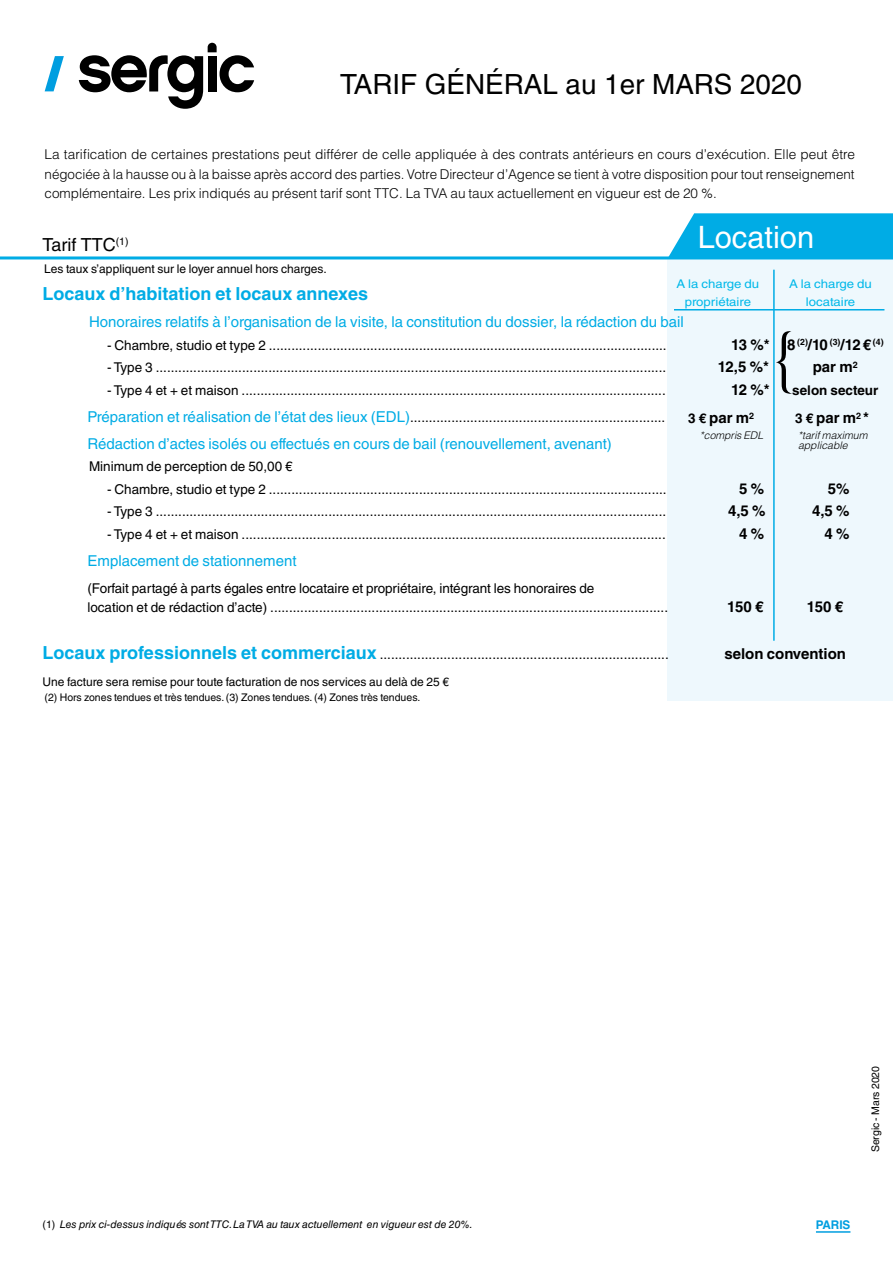
<style>
.page{position:relative;width:893px;height:1263px;background:#fff}
.page>*{position:absolute;margin:0;border:0;box-sizing:border-box;transform-origin:0 0}
.t1{font:300 67.5px "Helvetica LT Std";color:#000}
.t2{font:30.9px "Helvetica LT Std";color:#fff}
.t3{font:27.75px "Helvetica LT Std";color:#000}
.t4{font:700 18px "Helvetica LT Std";color:#00ace5}
.t5{font:18px "Helvetica LT Std";color:#000}
.t6{font:15px "Helvetica LT Std";color:#00ace5}
.t7{font:700 15px "Helvetica LT Std";color:#000}
.t8{font:13.5px/19.5px "Helvetica LT Std";color:#000}
.t9{font:300 13.5px/19.5px "Helvetica LT Std";color:#000;text-align:justify}
.t10{font:700 13.5px "Helvetica LT Std";color:#000}
.t11{font:12px "Helvetica LT Std";color:#000}
.t12{font:12px/18px "Helvetica LT Std";color:#00b8e9;text-align:center;scale:1.1 1}
.t13{font:700 12px "Helvetica LT Std";letter-spacing:-.005em;color:#009ee0}
.t14{font:10.5px "Helvetica LT Std";color:#000}
.t15{font:italic 10.5px "Helvetica LT Std";color:#000}
.t16{font:italic 300 10.5px/10.5px "Helvetica LT Std";color:#000}
.t17{font:700 8.7px "Helvetica LT Std";color:#000}
.s1{font-size:15px;color:#00ace5}
.s2{font-size:15px}
.s3{font-size:13.5px}
.s4{font-weight:700;font-size:18px;color:#00ace5}
.s5{font-style:normal}
</style>
<div class="page">
<svg style="left:669px;top:213px;width:224px;height:43px;background:#10b1e6"></svg>
<div style="left:668px;top:258px;width:225px;height:443px;background:#eef8fd"></div>
<hr style="left:0;top:256px;width:893px;height:3px;background:#00ace5">
<hr style="left:816px;top:1231px;width:34px;height:2px;background:#009ee0">
<hr style="left:773px;top:270px;width:2px;height:371px;background:#00ace5">
<hr style="left:674px;top:309px;width:210px;height:1px;background:#00ace5">
<svg style="left:45px;top:56px;width:19px;height:35px"></svg>
<svg style="left:79px;top:43px;width:175px;height:66px"></svg>
<h3 class="t3" style="left:340px;top:69px;width:463px">TARIF GÉNÉRAL au 1er MARS 2020</h3>
<p class="t9" style="left:45px;top:144px;width:812px">La tarification de certaines prestations peut différer de celle appliquée à des contrats antérieurs en cours d’exécution. Elle peut être négociée à la hausse ou à la baisse après accord des parties. Votre Directeur d’Agence se tient à votre disposition pour tout renseignement complémentaire. Les prix indiqués au présent tarif sont TTC. La TVA au taux actuellement en vigueur est de 20 %.</p>
<h2 class="t2" style="left:698px;top:219px;width:118px">Location</h2>
<h3 class="t5" style="left:43px;top:234px;width:88px">Tarif TTC<sup>(1)</sup></h3>
<p class="t11" style="left:44px;top:262px;width:284px">Les taux s’appliquent sur le loyer annuel hors charges.</p>
<h3 class="t4" style="left:43px;top:283px;width:327px">Locaux d’habitation et locaux annexes</h3>
<p class="t6" style="left:89px;top:313px;width:596px">Honoraires relatifs à l’organisation de la visite, la constitution du dossier, la rédaction du bail</p>
<p class="t8" style="left:107px;top:335px;width:561px">- Chambre, studio et type 2 ..........................................................................................................</p>
<p class="t7" style="left:731px;top:335px;width:40px">13 %*</p>
<p class="t8" style="left:107px;top:358px;width:561px">- Type 3 ........................................................................................................................................</p>
<p class="t7" style="left:718px;top:358px;width:53px">12,5 %*</p>
<p class="t8" style="left:107px;top:380px;width:560px">- Type 4 et + et maison .................................................................................................................</p>
<p class="t7" style="left:731px;top:380px;width:40px">12 %*</p>
<p class="t8" style="left:88px;top:407px;width:579px"><span class="s1">Préparation et réalisation de l’état des lieux (EDL)</span>....................................................................</p>
<p class="t6" style="left:88px;top:435px;width:526px">Rédaction d’actes isolés ou effectués en cours de bail (renouvellement, avenant)</p>
<p class="t8" style="left:89px;top:457px;width:205px">Minimum de perception de 50,00 €</p>
<p class="t8" style="left:107px;top:479px;width:561px">- Chambre, studio et type 2 ..........................................................................................................</p>
<p class="t7" style="left:739px;top:479px;width:27px">5 %</p>
<p class="t7" style="left:828px;top:479px;width:23px">5%</p>
<p class="t8" style="left:107px;top:502px;width:561px">- Type 3 ........................................................................................................................................</p>
<p class="t7" style="left:728px;top:502px;width:39px">4,5 %</p>
<p class="t7" style="left:812px;top:502px;width:39px">4,5 %</p>
<p class="t8" style="left:107px;top:524px;width:560px">- Type 4 et + et maison .................................................................................................................</p>
<p class="t7" style="left:739px;top:524px;width:27px">4 %</p>
<p class="t7" style="left:825px;top:524px;width:27px">4 %</p>
<p class="t6" style="left:88px;top:552px;width:211px">Emplacement de stationnement</p>
<p class="t8" style="left:88px;top:578px;width:582px">(Forfait partagé à parts égales entre locataire et propriétaire, intégrant les honoraires de<br>location et de rédaction d’acte) ..........................................................................................................</p>
<p class="t12" style="left:676px;top:275px;width:77px">A la charge du propriétaire</p>
<p class="t12" style="left:789px;top:275px;width:77px">A la charge du locataire</p>
<h1 class="t1" style="left:773px;top:315px;width:24px">{</h1>
<p class="t17" style="left:787px;top:336px;width:98px"><span class="s2">8</span> (2)<span class="s2">/10</span> (3)<span class="s2">/12€</span> (4)</p>
<p class="t7" style="left:813px;top:358px;width:47px">par m<sup>2</sup></p>
<p class="t10" style="left:792px;top:382px;width:88px">selon secteur</p>
<p class="t7" style="left:688px;top:409px;width:68px"><span class="s3">3 €</span> par m<sup>2</sup></p>
<p class="t7" style="left:795px;top:409px;width:75px"><span class="s3">3 €</span> par m<sup>2</sup> *</p>
<p class="t16" style="left:700px;top:430px;width:65px">*compris EDL</p>
<p class="t16" style="left:798px;top:430px;width:71px">*tarif maximum applicable</p>
<p class="t7" style="left:727px;top:598px;width:38px">150 €</p>
<p class="t7" style="left:807px;top:598px;width:38px">150 €</p>
<p class="t8" style="left:43px;top:644px;width:628px"><span class="s4">Locaux professionnels et commerciaux</span> .............................................................................</p>
<p class="t7" style="left:724px;top:644px;width:123px">selon convention</p>
<p class="t11" style="left:43px;top:675px;width:408px">Une facture sera remise pour toute facturation de nos services au delà de 25 €</p>
<p class="t14" style="left:45px;top:691px;width:377px">(2) Hors zones tendues et très tendues. (3) Zones tendues. (4) Zones très tendues.</p>
<p class="t15" style="left:43px;top:1218px;width:432px"><span class="s5">(1)</span> Les prix ci-dessus indiqués sont TTC. La TVA au taux actuellement en vigueur est de 20%.</p>
<p class="t14" style="left:869px;top:1152px;width:88px;rotate:-90deg">Sergic - Mars 2020</p>
<p class="t13" style="left:816px;top:1217px;width:36px">PARIS</p>
</div>
